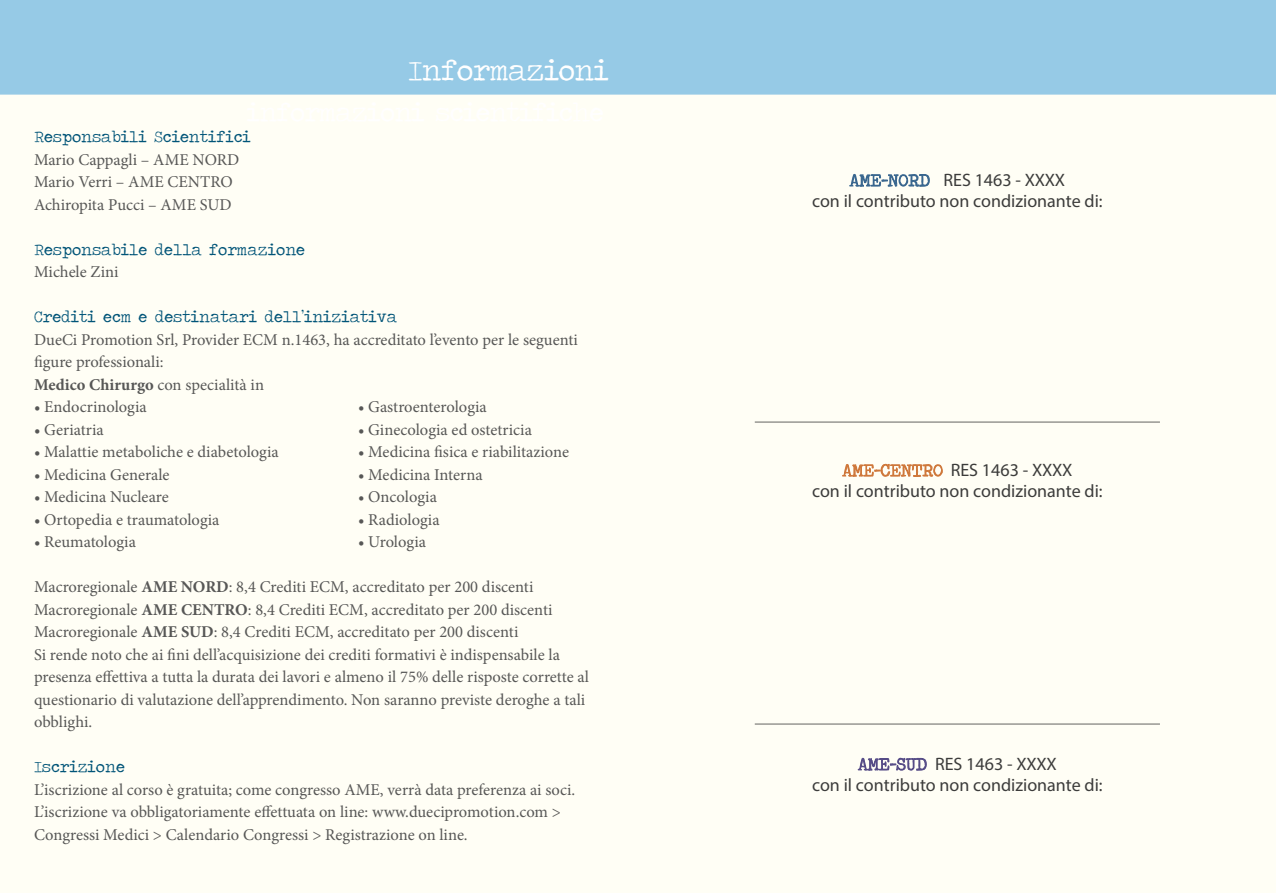
<style>
.page{position:relative;width:1276px;height:893px;background:#fff}
.page>*{position:absolute;margin:0;border:0;box-sizing:border-box;transform-origin:0 0}
.t1{font:30px "Traveling Typewriter";letter-spacing:-.02em;color:#fff}
.t2{font:18px/21.6px "Myriad Pro";color:#3c3c3b;text-align:center}
.t3{font:16.5px/22.5px "Minion Pro";color:#575756}
.t4{font:16.5px "Traveling Typewriter";color:#005478}
.s1{font-weight:700}
.s2{font-family:"Traveling Typewriter";color:#3a678f}
.s3{font-family:"Traveling Typewriter";color:#cf783b}
.s4{font-family:"Traveling Typewriter";color:#564c87}
</style>
<div class="page">
<div style="left:0;top:0;width:1276px;height:95px;background:#96cae6"></div>
<svg style="left:849px;top:173px;width:80px;height:14px"></svg>
<svg style="left:842px;top:463px;width:101px;height:14px"></svg>
<svg style="left:857px;top:757px;width:69px;height:14px"></svg>
<hr style="left:755px;top:422px;width:405px;height:1px;background:#3c3c3b">
<hr style="left:755px;top:724px;width:405px;height:1px;background:#3c3c3b">
<h1 class="t1" style="left:408px;top:51px;width:202px">Informazioni</h1>
<p class="t4" style="left:34px;top:126px;width:218px">Responsabili Scientifici</p>
<p class="t3" style="left:34px;top:148px;width:207px">Mario Cappagli – AME NORD<br>Mario Verri – AME CENTRO<br>Achiropita Pucci – AME SUD</p>
<p class="t4" style="left:34px;top:239px;width:272px">Responsabile della formazione</p>
<p class="t3" style="left:34px;top:261px;width:86px">Michele Zini</p>
<p class="t4" style="left:34px;top:306px;width:365px">Crediti ecm e destinatari dell’iniziativa</p>
<p class="t3" style="left:34px;top:328px;width:545px">DueCi Promotion Srl, Provider ECM n.1463, ha accreditato l’evento per le seguenti figure professionali:<br><span class="s1">Medico Chirurgo</span> con specialità in</p>
<p class="t3" style="left:34px;top:396px;width:114px">• Endocrinologia</p>
<p class="t3" style="left:358px;top:396px;width:130px">• Gastroenterologia</p>
<p class="t3" style="left:34px;top:418px;width:71px">• Geriatria</p>
<p class="t3" style="left:358px;top:418px;width:175px">• Ginecologia ed ostetricia</p>
<p class="t3" style="left:34px;top:441px;width:246px">• Malattie metaboliche e diabetologia</p>
<p class="t3" style="left:358px;top:441px;width:212px">• Medicina fisica e riabilitazione</p>
<p class="t3" style="left:34px;top:463px;width:137px">• Medicina Generale</p>
<p class="t3" style="left:358px;top:463px;width:126px">• Medicina Interna</p>
<p class="t3" style="left:34px;top:486px;width:136px">• Medicina Nucleare</p>
<p class="t3" style="left:358px;top:486px;width:80px">• Oncologia</p>
<p class="t3" style="left:34px;top:508px;width:187px">• Ortopedia e traumatologia</p>
<p class="t3" style="left:358px;top:508px;width:83px">• Radiologia</p>
<p class="t3" style="left:34px;top:531px;width:103px">• Reumatologia</p>
<p class="t3" style="left:358px;top:531px;width:69px">• Urologia</p>
<p class="t3" style="left:34px;top:576px;width:556px">Macroregionale <span class="s1">AME NORD</span>: 8,4 Crediti ECM, accreditato per 200 discenti Macroregionale <span class="s1">AME CENTRO</span>: 8,4 Crediti ECM, accreditato per 200 discenti Macroregionale <span class="s1">AME SUD</span>: 8,4 Crediti ECM, accreditato per 200 discenti<br>Si rende noto che ai fini dell’acquisizione dei crediti formativi è indispensabile la presenza effettiva a tutta la durata dei lavori e almeno il 75% delle risposte corrette al questionario di valutazione dell’apprendimento. Non saranno previste deroghe a tali obblighi.</p>
<p class="t4" style="left:34px;top:756px;width:92px">Iscrizione</p>
<p class="t3" style="left:34px;top:778px;width:543px">L’iscrizione al corso è gratuita; come congresso AME, verrà data preferenza ai soci.<br>L’iscrizione va obbligatoriamente effettuata on line: www.duecipromotion.com &gt;<br>Congressi Medici &gt; Calendario Congressi &gt; Registrazione on line.</p>
<p class="t2" style="left:812px;top:169px;width:292px"><span class="s2">AME-NORD</span> RES 1463 - XXXX<br>con il contributo non condizionante di:</p>
<p class="t2" style="left:812px;top:459px;width:292px"><span class="s3">AME-CENTRO</span> RES 1463 - XXXX<br>con il contributo non condizionante di:</p>
<p class="t2" style="left:812px;top:753px;width:292px"><span class="s4">AME-SUD</span> RES 1463 - XXXX<br>con il contributo non condizionante di:</p>
</div>
